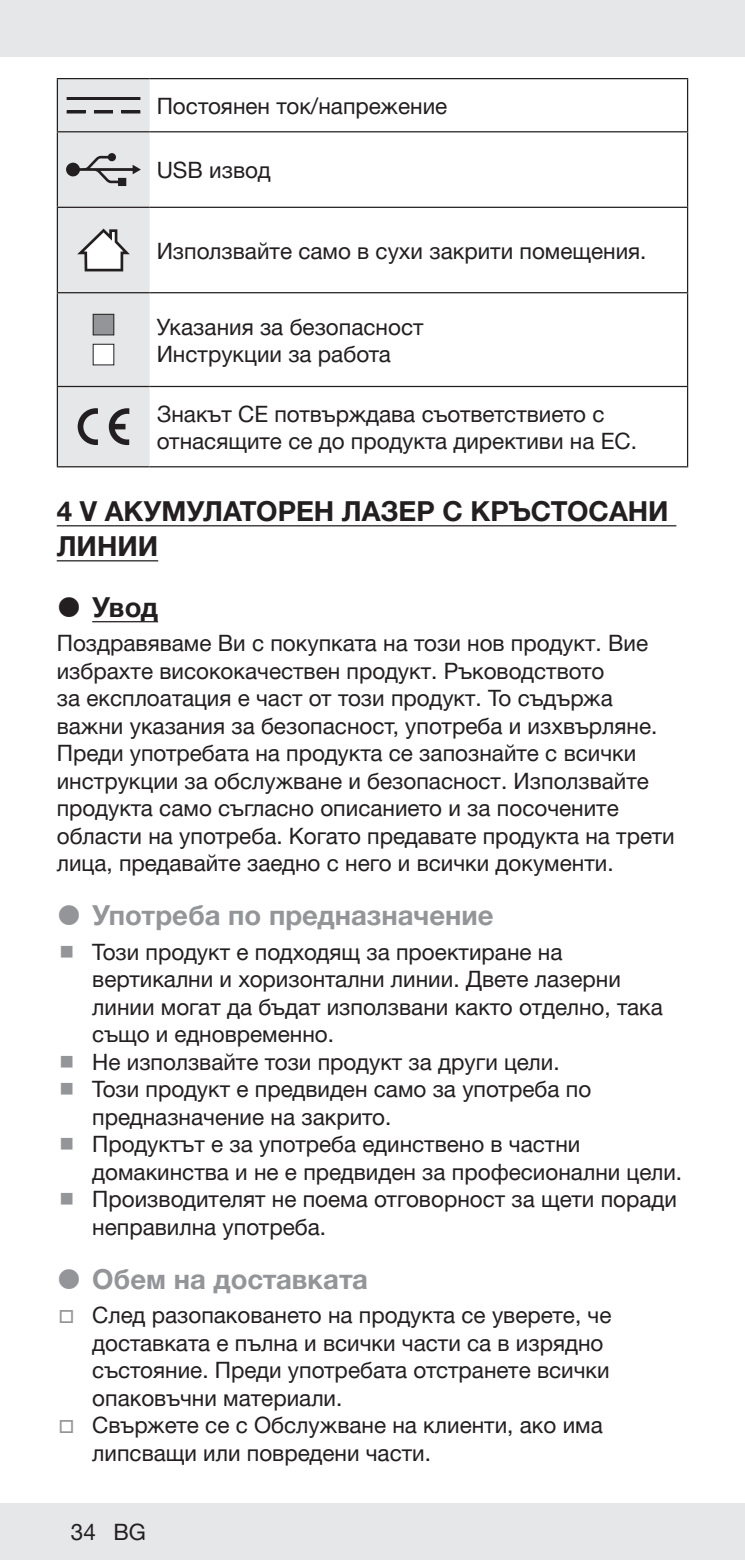
<style>
.page{position:relative;width:745px;height:1560px;background:#fff}
.page>*{position:absolute;margin:0;border:0;box-sizing:border-box;transform-origin:0 0}
.t1{font:700 27.5px "Helvetica Neue Parkside";color:#939598}
.Product_Name{font:700 27.5px/35px "Helvetica Neue Parkside";color:#231f20}
.Body{font:22.5px/27.5px "Helvetica Neue Parkside";color:#231f20}
.Body_SB{font:22.5px "Helvetica Neue Parkside";color:#231f20}
.s1{color:#939598}
</style>
<div class="page">
<div style="left:0;top:1502px;width:744px;height:57px;background:#e6e7e9"></div>
<div style="left:0;top:0;width:744px;height:57px;background:#e6e7e9"></div>
<hr style="left:57px;top:525px;width:619px;height:1px;background:#231f20">
<hr style="left:57px;top:560px;width:101px;height:1px;background:#231f20">
<hr style="left:92px;top:621px;width:66px;height:1px;background:#231f20">
<hr style="left:57px;top:78px;width:92px;height:1px;background:#231f20">
<hr style="left:149px;top:78px;width:538px;height:1px;background:#231f20">
<hr style="left:686px;top:79px;width:1px;height:52px;background:#231f20">
<hr style="left:149px;top:131px;width:538px;height:1px;background:#231f20">
<hr style="left:686px;top:132px;width:1px;height:75px;background:#231f20">
<hr style="left:149px;top:207px;width:538px;height:1px;background:#231f20">
<hr style="left:686px;top:208px;width:1px;height:84px;background:#231f20">
<hr style="left:149px;top:292px;width:538px;height:1px;background:#231f20">
<hr style="left:686px;top:293px;width:1px;height:93px;background:#231f20">
<hr style="left:149px;top:386px;width:538px;height:1px;background:#231f20">
<hr style="left:686px;top:387px;width:1px;height:79px;background:#231f20">
<hr style="left:149px;top:466px;width:538px;height:1px;background:#231f20">
<svg style="left:57px;top:79px;width:92px;height:388px;background:#cdcdcf"></svg>
<p class="Body" style="left:157px;top:92px;width:292px">Постоянен ток/напрежение</p>
<p class="Body_SB" style="left:157px;top:157px;width:115px">USB извод</p>
<p class="Body_SB" style="left:157px;top:238px;width:491px">Използвайте само в сухи закрити помещения.</p>
<p class="Body" style="left:157px;top:313px;width:268px">Указания за безопасност</p>
<p class="Body" style="left:157px;top:340px;width:235px">Инструкции за работа</p>
<p class="Body" style="left:157px;top:400px;width:481px">Знакът CE потвърждава съответствието с отнасящите се до продукта директиви на ЕС.</p>
<p class="Product_Name" style="left:57px;top:494px;width:613px">4 V АКУМУЛАТОРЕН ЛАЗЕР С КРЪСТОСАНИ<br>ЛИНИИ</p>
<p class="Product_Name" style="left:92px;top:589px;width:67px">Увод</p>
<p class="Body" style="left:57px;top:629px;width:619px">Поздравяваме Ви с покупката на този нов продукт. Вие избрахте висококачествен продукт. Ръководството<br>за експлоатация е част от този продукт. То съдържа важни указания за безопасност, употреба и изхвърляне.<br>Преди употребата на продукта се запознайте с всички инструкции за обслужване и безопасност. Използвайте продукта само съгласно описанието и за посочените области на употреба. Когато предавате продукта на трети лица, предавайте заедно с него и всички документи.</p>
<p class="t1" style="left:92px;top:899px;width:403px">Употреба по предназначение</p>
<p class="Body" style="left:92px;top:938px;width:571px">Този продукт е подходящ за проектиране на вертикални и хоризонтални линии. Двете лазерни линии могат да бъдат използвани както отделно, така също и едновременно.</p>
<p class="Body" style="left:92px;top:1048px;width:468px">Не използвайте този продукт за други цели.</p>
<p class="Body" style="left:92px;top:1075px;width:500px">Този продукт е предвиден само за употреба по предназначение на закрито.</p>
<p class="Body" style="left:92px;top:1130px;width:591px">Продуктът е за употреба единствено в частни домакинства и не е предвиден за професионални цели.</p>
<p class="Body" style="left:92px;top:1185px;width:586px">Производителят не поема отговорност за щети поради неправилна употреба.</p>
<p class="t1" style="left:92px;top:1262px;width:277px">Обем на доставката</p>
<p class="Body" style="left:92px;top:1301px;width:520px;text-indent:-34px"><span class="s1">□</span> След разопаковането на продукта се уверете, че доставката е пълна и всички части са в изрядно състояние. Преди употребата отстранете всички опаковъчни материали.</p>
<p class="Body" style="left:92px;top:1411px;width:511px;text-indent:-34px"><span class="s1">□</span> Свържете се с Обслужване на клиенти, ако има липсващи или повредени части.</p>
<p class="Body" style="left:71px;top:1518px;width:77px">34 BG</p>
</div>
